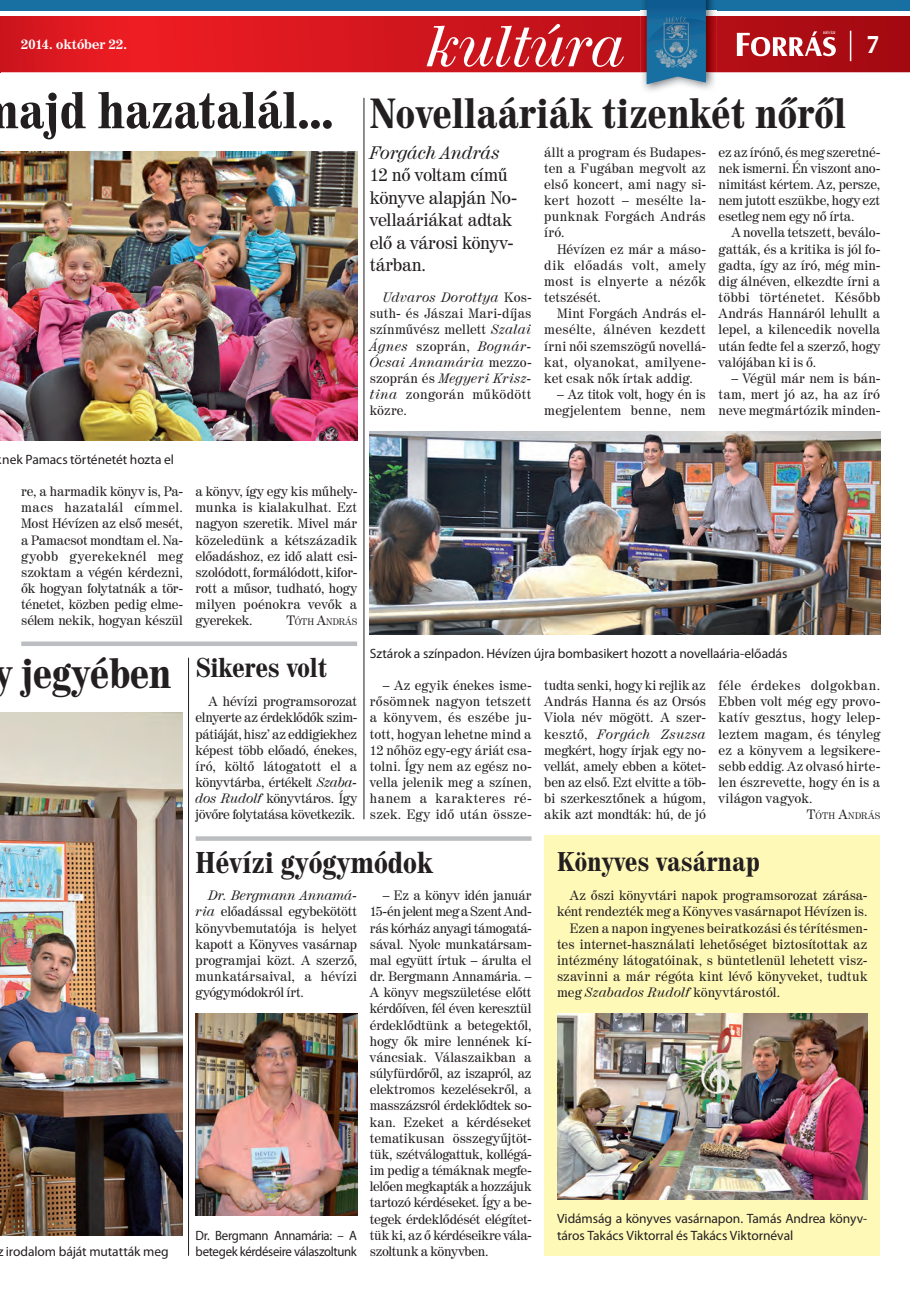
<style>
.page{position:relative;width:910px;height:1289px;background:#fff}
.page>*{position:absolute;margin:0;border:0;box-sizing:border-box;transform-origin:0 0}
.t1{font:italic 57px "Century 725 PFL";letter-spacing:-.02em;color:#fff}
.t2{font:700 51px "Century 725 Cn PFL";color:#231f20}
.t3{font:700 42px "Century 725 Cn PFL";color:#231f20}
.t4{font:700 30px "Century 725 Cn PFL";color:#231f20}
.t5{font:700 27px "Century 725 Cn PFL";color:#231f20}
.t6{font:700 25.5px "Castle Bk PFL";color:#fff}
.t7{font:18px/22.5px "Century 725 PFL";letter-spacing:-.015em;color:#231f20}
.t8{font:italic 18px "Century 725 PFL";letter-spacing:-.02em;color:#231f20}
.t9{font:13.5px/16.2px "Century 725 PFL";color:#231f20;text-align:justify}
.t10{font:13.5px/16.2px "Myriad Pro";letter-spacing:-.01em;color:#231f20}
.t11{font:13.5px/16.2px "Myriad Pro";letter-spacing:-.03em;color:#231f20;scale:.95 1}
.t12{font:700 13.5px "Century 725 PFL";color:#fff}
.t13{font:9.45px "Century 725 PFL";letter-spacing:.01em;color:#231f20}
.t14{font:9.45px "Century 725 PFL";letter-spacing:.03em;color:#231f20}
.t15{font:700 3.6px "Century 725 PFL";letter-spacing:-.025em;color:#fff}
.s1{font-style:italic}
.s2{font-size:13.5px}
</style>
<div class="page">
<svg style="left:1px;top:16px;width:909px;height:56px;background:#ce141c"></svg>
<div style="left:0;top:0;width:910px;height:13px;background:#186fa1"></div>
<svg style="left:0;top:16px;width:1px;height:56px"></svg>
<svg style="left:737px;top:31px;width:99px;height:25px"></svg>
<hr style="left:850px;top:31px;width:1px;height:30px;background:#fff">
<hr style="left:0;top:11px;width:910px;height:4px;background:#fff">
<img style="left:640px;top:0;width:76px;height:91px">
<svg style="left:647px;top:0;width:59px;height:84px;background:#2c739f"></svg>
<img style="left:0;top:151px;width:357px;height:289px">
<div style="left:21px;top:641px;width:336px;height:5px;background:#bcbdc0"></div>
<div style="left:544px;top:835px;width:336px;height:420px;background:#fff9b8"></div>
<img style="left:557px;top:1013px;width:310px;height:186px">
<img style="left:0;top:713px;width:183px;height:522px">
<svg style="left:196px;top:836px;width:335px;height:4px"></svg>
<hr style="left:364px;top:98px;width:1px;height:721px;background:#231f20">
<img style="left:196px;top:1013px;width:161px;height:202px">
<hr style="left:188px;top:657px;width:1px;height:598px;background:#231f20">
<img style="left:370px;top:431px;width:510px;height:203px">
<h1 class="t1" style="left:427px;top:26px;width:200px">kultúra</h1>
<p class="t15" style="left:823px;top:32px;width:14px">HÉVÍZI</p>
<p class="t12" style="left:21px;top:39px;width:107px">2014. október 22.</p>
<h3 class="t6" style="left:866px;top:35px;width:15px">7</h3>
<h2 class="t2" style="left:19px;top:92px;width:316px">ajd hazatalál...</h2>
<h3 class="t3" style="left:370px;top:98px;width:478px">Novellaáriák tizenkét nőről</h3>
<h3 class="t8" style="left:370px;top:146px;width:131px">Forgách András</h3>
<h3 class="t7" style="left:370px;top:165px;width:148px">12 nő voltam című könyve alapján No&shy;vellaáriákat adtak elő a városi könyv&shy;tárban.</h3>
<p class="t9" style="left:370px;top:291px;width:163px;text-indent:13px"><span class="s1">Udvaros Dorottya</span> Kos&shy;suth- és Jászai Mari-díjas színművész mellett <span class="s1">Szalai Ágnes</span> szoprán, <span class="s1">Bognár-Ócsai Annamária</span> mezzo&shy;szoprán és <span class="s1">Megyeri Krisz&shy;tina</span> zongorán működött közre.</p>
<p class="t9" style="left:544px;top:145px;width:163px">állt a program és Budapes&shy;ten a Fugában megvolt az első koncert, ami nagy si&shy;kert hozott – mesélte la&shy;punknak Forgách András író.</p>
<p class="t9" style="left:544px;top:242px;width:163px;text-indent:13px">Hévízen ez már a máso&shy;dik előadás volt, amely most is elnyerte a nézők tetszését.</p>
<p class="t9" style="left:544px;top:307px;width:163px;text-indent:13px">Mint Forgách András el&shy;mesélte, álnéven kezdett írni női szemszögű novellá&shy;kat, olyanokat, amilyene&shy;ket csak nők írtak addig.</p>
<p class="t9" style="left:544px;top:388px;width:163px;text-align:right">– Az titok volt, hogy én is megjelentem benne, nem</p>
<p class="t9" style="left:719px;top:145px;width:163px">ez az írónő, és meg szeretné&shy;nek ismerni. Én viszont ano&shy;nimitást kértem. Az, persze, nem jutott eszükbe, hogy ezt esetleg nem egy nő írta.</p>
<p class="t9" style="left:719px;top:226px;width:163px;text-indent:13px">A novella tetszett, beválo&shy;gatták, és a kritika is jól fo&shy;gadta, így az író, még min&shy;dig álnéven, elkezdte írni a többi történetet. Később András Hannáról lehullt a lepel, a kilencedik novella után fedte fel a szerző, hogy valójában ki is ő.</p>
<p class="t9" style="left:719px;top:371px;width:163px;text-indent:13px">– Végül már nem is bán&shy;tam, mert jó az, ha az író neve megmártózik minden-</p>
<p class="t10" style="left:2px;top:452px;width:173px">nek Pamacs történetét hozta el</p>
<p class="t9" style="left:21px;top:484px;width:163px">re, a harmadik könyv is, Pa&shy;macs hazatalál címmel.<br>Most Hévízen az első mesét, a Pamacsot mondtam el. Na&shy;gyobb gyerekeknél meg szoktam a végén kérdezni, ők hogyan folytatnák a tör&shy;ténetet, közben pedig elme&shy;sélem nekik, hogyan készül</p>
<p class="t9" style="left:196px;top:484px;width:163px">a könyv, így egy kis műhely&shy;munka is kialakulhat. Ezt nagyon szeretik. Mivel már közeledünk a kétszázadik előadáshoz, ez idő alatt csi&shy;szolódott, formálódott, kifor&shy;rott a műsor, tudható, hogy milyen poénokra vevők a gyerekek.</p>
<p class="t13" style="left:287px;top:618px;width:72px"><span class="s2">T</span>ÓTH <span class="s2">A</span>NDRÁS</p>
<h3 class="t3" style="left:-7px;top:657px;width:180px">y jegyében</h3>
<h3 class="t5" style="left:196px;top:657px;width:133px">Sikeres volt</h3>
<p class="t9" style="left:196px;top:694px;width:163px;text-indent:13px">A hévízi programsorozat elnyerte az érdeklődők szim&shy;pátiáját, hisz’ az eddigiekhez képest több előadó, énekes, író, költő látogatott el a könyvtárba, értékelt <span class="s1">Szaba&shy;dos Rudolf</span> könyvtáros. Így jövőre folytatása következik.</p>
<p class="t10" style="left:370px;top:646px;width:419px">Sztárok a színpadon. Hévízen újra bombasikert hozott a novellaária-előadás</p>
<p class="t9" style="left:370px;top:678px;width:163px;text-indent:13px">– Az egyik énekes isme&shy;rősömnek nagyon tetszett a könyvem, és eszébe ju&shy;tott, hogyan lehetne mind a 12 nőhöz egy-egy áriát csa&shy;tolni. Így nem az egész no&shy;vella jelenik meg a színen, hanem a karakteres ré&shy;szek. Egy idő után össze-</p>
<p class="t9" style="left:544px;top:678px;width:163px">tudta senki, hogy ki rejlik az András Hanna és az Orsós Viola név mögött. A szer&shy;kesztő, <span class="s1">Forgách Zsuzsa </span>megkért, hogy írjak egy no&shy;vellát, amely ebben a kötet&shy;ben az első. Ezt elvitte a töb&shy;bi szerkesztőnek a húgom, akik azt mondták: hú, de jó</p>
<p class="t9" style="left:719px;top:678px;width:163px">féle érdekes dolgokban.<br>Ebben volt még egy provo&shy;katív gesztus, hogy lelep&shy;leztem magam, és tényleg ez a könyvem a legsikere&shy;sebb eddig. Az olvasó hirte&shy;len észrevette, hogy én is a világon vagyok.</p>
<p class="t14" style="left:807px;top:812px;width:75px"><span class="s2">T</span>ÓTH <span class="s2">A</span>NDRÁS</p>
<p class="t10" style="left:-3px;top:1244px;width:173px">z irodalom báját mutatták meg</p>
<h3 class="t4" style="left:196px;top:851px;width:239px">Hévízi gyógymódok</h3>
<p class="t9" style="left:196px;top:888px;width:163px;text-indent:13px"><span class="s1">Dr. Bergmann Annamá&shy;ria</span> előadással egybekötött könyvbemutatója is helyet kapott a Könyves vasárnap programjai közt. A szerző, munkatársaival, a hévízi gyógymódokról írt.</p>
<p class="t9" style="left:370px;top:888px;width:163px;text-indent:13px">– Ez a könyv idén január 15-én jelent meg a Szent And&shy;rás kórház anyagi támogatá&shy;sával. Nyolc munkatársam&shy;mal együtt írtuk – árulta el dr. Bergmann Annamária. – A könyv megszületése előtt kérdőíven, fél éven keresztül érdeklődtünk a betegektől, hogy ők mire lennének kí&shy;váncsiak. Válaszaikban a súlyfürdőről, az iszapról, az elektromos kezelésekről, a masszázsról érdeklődtek so&shy;kan. Ezeket a kérdéseket tematikusan összegyűjtöt&shy;tük, szétválogattuk, kollégá&shy;im pedig a témáknak megfe&shy;lelően megkapták a hozzájuk tartozó kérdéseket. Így a be&shy;tegek érdeklődését elégítet&shy;tük ki, az ő kérdéseikre vála&shy;szoltunk a könyvben.</p>
<p class="t11" style="left:196px;top:1227px;width:172px">Dr. Bergmann Annamária: – A betegek kérdéseire válaszoltunk</p>
<h3 class="t5" style="left:557px;top:851px;width:204px">Könyves vasárnap</h3>
<p class="t9" style="left:570px;top:888px;width:299px">Az őszi könyvtári napok programsorozat zárása-</p>
<p class="t9" style="left:557px;top:904px;width:312px">ként rendezték meg a Könyves vasárnapot Hévízen is.</p>
<p class="t9" style="left:570px;top:921px;width:299px">Ezen a napon ingyenes beiratkozási és térítésmen-</p>
<p class="t9" style="left:557px;top:937px;width:312px">tes internet-használati lehetőséget biztosítottak az</p>
<p class="t9" style="left:557px;top:953px;width:312px">intézmény látogatóinak, s büntetlenül lehetett visz-</p>
<p class="t9" style="left:557px;top:969px;width:312px">szavinni a már régóta kint lévő könyveket, tudtuk</p>
<p class="t9" style="left:557px;top:985px;width:225px">meg <span class="s1">Szabados Rudolf</span> könyvtárostól.</p>
<p class="t10" style="left:557px;top:1211px;width:312px">Vidámság a könyves vasárnapon. Tamás Andrea könyv&shy;táros Takács Viktorral és Takács Viktornéval</p>
</div>
